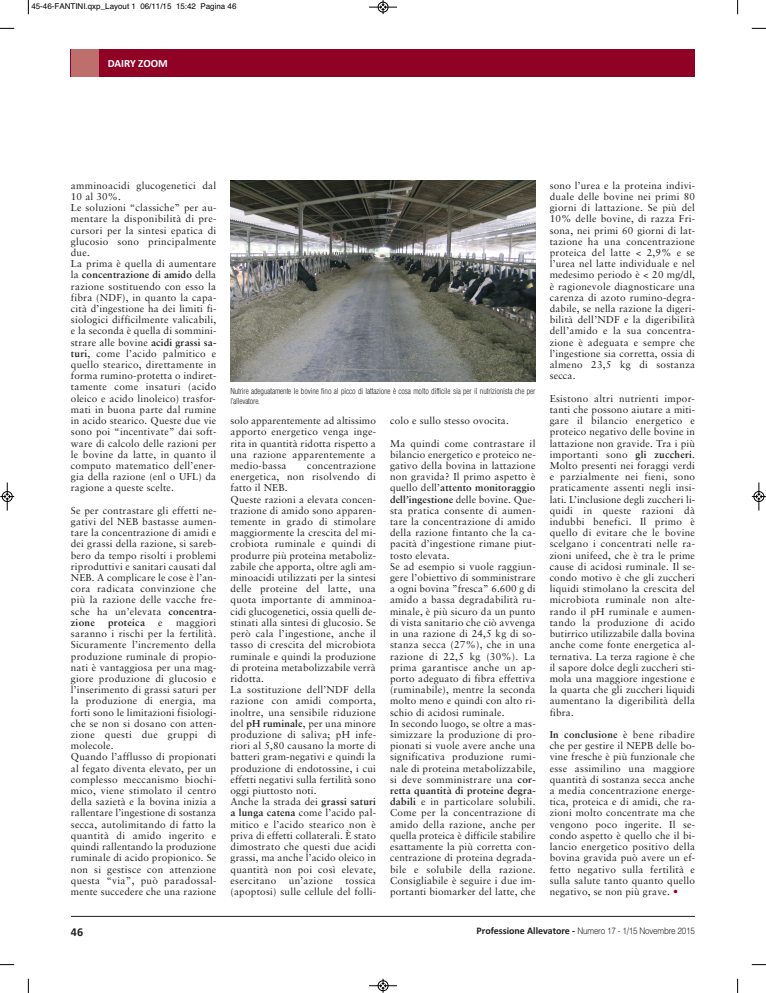
<style>
.page{position:relative;width:766px;height:993px;background:#fff}
.page>*{position:absolute;margin:0;border:0;box-sizing:border-box;transform-origin:0 0}
.t1{font:700 12px "Calibri";color:#231f20}
.t2{font:700 11px "Calibri";color:#fff}
.t3{font:10px/11.2px "Sabon";letter-spacing:.02em;color:#231f20;text-align:justify}
.t4{font:700 10px "Sabon";letter-spacing:.025em;color:#231f20}
.t5{font:300 9px "Helvetica";letter-spacing:-.025em;color:#231f20;scale:.9 1}
.t6{font:300 condensed 8px/9.6px "Helvetica LT Std";letter-spacing:-.015em;color:#231f20}
.t7{font:8px "Helvetica";color:#000}
.s1{font-weight:700}
.s2{color:#900126}
.s3{font-family:"Calibri";font-weight:700;font-size:10px}
</style>
<div class="page">
<hr style="left:71px;top:915px;width:623px;height:1px;background:#231f20">
<div style="left:71px;top:49px;width:623px;height:28px;background:#900126"></div>
<div style="left:71px;top:49px;width:27px;height:28px;background:#be6f6d"></div>
<img style="left:230px;top:180px;width:305px;height:201px">
<svg style="left:28px;top:0;width:1px;height:14px"></svg>
<svg style="left:0;top:28px;width:14px;height:1px"></svg>
<svg style="left:737px;top:0;width:1px;height:14px"></svg>
<svg style="left:751px;top:28px;width:14px;height:1px"></svg>
<svg style="left:28px;top:978px;width:1px;height:14px"></svg>
<svg style="left:0;top:964px;width:14px;height:1px"></svg>
<svg style="left:737px;top:978px;width:1px;height:14px"></svg>
<svg style="left:751px;top:964px;width:14px;height:1px"></svg>
<svg style="left:369px;top:0;width:28px;height:14px"></svg>
<svg style="left:369px;top:978px;width:28px;height:14px"></svg>
<svg style="left:0;top:482px;width:14px;height:28px"></svg>
<svg style="left:751px;top:482px;width:14px;height:28px"></svg>
<p class="t7" style="left:31px;top:2px;width:207px">45-46-FANTINI.qxp_Layout 1 06/11/15 15:42 Pagina 46</p>
<p class="t2" style="left:108px;top:56px;width:62px">DAIRY ZOOM</p>
<p class="t3" style="left:71px;top:180px;width:147px;text-align:left">amminoacidi glucogenetici dal<br>10 al 30%.<br>Le soluzioni “classiche” per au&shy;mentare la disponibilità di pre&shy;cursori per la sintesi epatica di glucosio sono principalmente due.<br>La prima è quella di aumentare la <span class="s1">concentrazione di amido</span> della razione sostituendo con esso la fibra (NDF), in quanto la capa&shy;cità d’ingestione ha dei limiti fi&shy;siologici difficilmente valicabili, e la seconda è quella di sommini&shy;strare alle bovine <span class="s1">acidi grassi sa&shy;turi</span>, come l’acido palmitico e quello stearico, direttamente in forma rumino-protetta o indiret&shy;tamente come insaturi (acido oleico e acido linoleico) trasfor&shy;mati in buona parte dal rumine in acido stearico. Queste due vie sono poi “incentivate” dai soft&shy;ware di calcolo delle razioni per le bovine da latte, in quanto il computo matematico dell’ener&shy;gia della razione (enl o UFL) da ragione a queste scelte.</p>
<p class="t3" style="left:71px;top:505px;width:147px">Se per contrastare gli effetti ne&shy;gativi del NEB bastasse aumen&shy;tare la concentrazione di amidi e dei grassi della razione, si sareb&shy;bero da tempo risolti i problemi riproduttivi e sanitari causati dal NEB. A complicare le cose è l’an&shy;cora radicata convinzione che più la razione delle vacche fre&shy;sche ha un’elevata <span class="s1">concentra&shy;zione</span></p>
<p class="t4" style="left:108px;top:618px;width:38px">proteica</p>
<p class="t3" style="left:158px;top:617px;width:6px">e</p>
<p class="t3" style="left:71px;top:617px;width:147px;text-align:left;text-indent:105px">maggiori saranno i rischi per la fertilità.<br>Sicuramente l’incremento della produzione ruminale di propio&shy;nati è vantaggiosa per una mag&shy;giore produzione di glucosio e l’inserimento di grassi saturi per la produzione di energia, ma forti sono le limitazioni fisiologi&shy;che se non si dosano con atten&shy;zione questi due gruppi di molecole.<br>Quando l’afflusso di propionati al fegato diventa elevato, per un complesso meccanismo biochi&shy;mico, viene stimolato il centro della sazietà e la bovina inizia a rallentare l’ingestione di sostanza secca, autolimitando di fatto la quantità di amido ingerito e quindi rallentando la produzione ruminale di acido propionico. Se non si gestisce con attenzione questa “via”, può paradossal&shy;mente succedere che una razione</p>
<p class="t6" style="left:230px;top:387px;width:306px">Nutrire adeguatamente le bovine fino al picco di lattazione è cosa molto difficile sia per il nutrizionista che per l’allevatore.</p>
<p class="t3" style="left:230px;top:415px;width:147px">solo apparentemente ad altissimo apporto energetico venga inge&shy;rita in quantità ridotta rispetto a una razione apparentemente a medio-bassa</p>
<p class="t3" style="left:230px;top:460px;width:147px;text-align:left;text-indent:77px">concentrazione energetica, non risolvendo di fatto il NEB.<br>Queste razioni a elevata concen&shy;trazione di amido sono apparen&shy;temente in grado di stimolare maggiormente la crescita del mi&shy;crobiota ruminale e quindi di produrre più proteina metaboliz&shy;zabile che apporta, oltre agli am&shy;minoacidi utilizzati per la sintesi delle proteine del latte, una quota importante di amminoa&shy;cidi glucogenetici, ossia quelli de&shy;stinati alla sintesi di glucosio. Se però cala l’ingestione, anche il tasso di crescita del microbiota ruminale e quindi la produzione di proteina metabolizzabile verrà ridotta.<br>La sostituzione dell’NDF della razione con amidi comporta, inoltre, una sensibile riduzione del <span class="s1">pH ruminale</span>, per una minore produzione di saliva; pH infe&shy;riori al 5,80 causano la morte di batteri gram-negativi e quindi la produzione di endotossine, i cui effetti negativi sulla fertilità sono oggi piuttosto noti.<br>Anche la strada dei <span class="s1">grassi saturi a lunga catena</span> come l’acido pal&shy;mitico e l’acido stearico non è priva di effetti collaterali. È stato dimostrato che questi due acidi grassi, ma anche l’acido oleico in quantità non poi così elevate, esercitano</p>
<p class="t3" style="left:230px;top:875px;width:147px;text-align:right">tossica<br>(apoptosi) sulle cellule del folli-</p>
<p class="t3" style="left:289px;top:875px;width:45px">un’azione</p>
<p class="t3" style="left:390px;top:415px;width:120px">colo e sullo stesso ovocita.</p>
<p class="t3" style="left:390px;top:438px;width:147px;text-align:left">Ma quindi come contrastare il bilancio energetico e proteico ne&shy;gativo della bovina in lattazione non gravida? Il primo aspetto è quello dell’<span class="s1">attento monitoraggio dell’ingestione</span> delle bovine. Que&shy;sta pratica consente di aumen&shy;tare la concentrazione di amido della razione fintanto che la ca&shy;pacità d’ingestione rimane piut&shy;tosto elevata.<br>Se ad esempio si vuole raggiun&shy;gere l’obiettivo di somministrare a ogni bovina ”fresca” 6.600 g di amido a bassa degradabilità ru&shy;minale, è più sicuro da un punto di vista sanitario che ciò avvenga in una razione di 24,5 kg di so&shy;stanza secca (27%), che in una razione di 22,5 kg (30%). La prima garantisce anche un ap&shy;porto adeguato di fibra effettiva (ruminabile), mentre la seconda molto meno e quindi con alto ri&shy;schio di acidosi ruminale.<br>In secondo luogo, se oltre a mas&shy;simizzare la produzione di pro&shy;pionati si vuole avere anche una significativa produzione rumi&shy;nale di proteina metabolizzabile, si deve somministrare una <span class="s1">cor&shy;retta quantità di proteine degra&shy;dabili</span> e in particolare solubili.<br>Come per la concentrazione di amido della razione, anche per quella proteica è difficile stabilire esattamente la più corretta con&shy;centrazione di proteina degrada&shy;bile e solubile della razione.<br>Consigliabile è seguire i due im&shy;portanti biomarker del latte, che</p>
<p class="t3" style="left:549px;top:180px;width:147px">sono l’urea e la proteina indivi&shy;duale delle bovine nei primi 80 giorni di lattazione. Se più del 10% delle bovine, di razza Fri&shy;sona, nei primi 60 giorni di lat&shy;tazione ha una concentrazione proteica del latte &lt; 2,9% e se l’urea nel latte individuale e nel medesimo periodo è &lt; 20 mg/dl, è ragionevole diagnosticare una carenza di azoto rumino-degra&shy;dabile, se nella razione la digeri&shy;bilità dell’NDF e la digeribilità dell’amido e la sua concentra&shy;zione è adeguata e sempre che l’ingestione sia corretta, ossia di almeno 23,5 kg di sostanza secca.</p>
<p class="t3" style="left:549px;top:393px;width:147px">Esistono altri nutrienti impor&shy;tanti che possono aiutare a miti&shy;gare il bilancio energetico e proteico negativo delle bovine in lattazione non gravide. Tra i più importanti sono <span class="s1">gli zuccheri</span>.<br>Molto presenti nei foraggi verdi e parzialmente nei fieni, sono praticamente assenti negli insi&shy;lati. L’inclusione degli zuccheri li&shy;quidi in queste razioni dà indubbi benefici. Il primo è quello di evitare che le bovine scelgano i concentrati nelle ra&shy;zioni unifeed, che è tra le prime cause di acidosi ruminale. Il se&shy;condo motivo è che gli zuccheri liquidi stimolano la crescita del microbiota ruminale non alte&shy;rando il pH ruminale e aumen&shy;tando la produzione di acido butirrico utilizzabile dalla bovina anche come fonte energetica al&shy;ternativa. La terza ragione è che il sapore dolce degli zuccheri sti&shy;mola una maggiore ingestione e la quarta che gli zuccheri liquidi aumentano la digeribilità della fibra.</p>
<p class="t3" style="left:549px;top:729px;width:147px"><span class="s1">In conclusione</span> è bene ribadire che per gestire il NEPB delle bo&shy;vine fresche è più funzionale che esse assimilino una maggiore quantità di sostanza secca anche a media concentrazione energe&shy;tica, proteica e di amidi, che ra&shy;zioni molto concentrate ma che vengono poco ingerite. Il se&shy;condo aspetto è quello che il bi&shy;lancio energetico positivo della bovina gravida può avere un ef&shy;fetto negativo sulla fertilità e sulla salute tanto quanto quello negativo, se non più grave. <span class="s2">•</span></p>
<p class="t1" style="left:71px;top:924px;width:14px">46</p>
<p class="t5" style="left:476px;top:922px;width:244px"><span class="s3">Professione Allevatore -</span> Numero 17 - 1/15 Novembre 2015</p>
</div>
